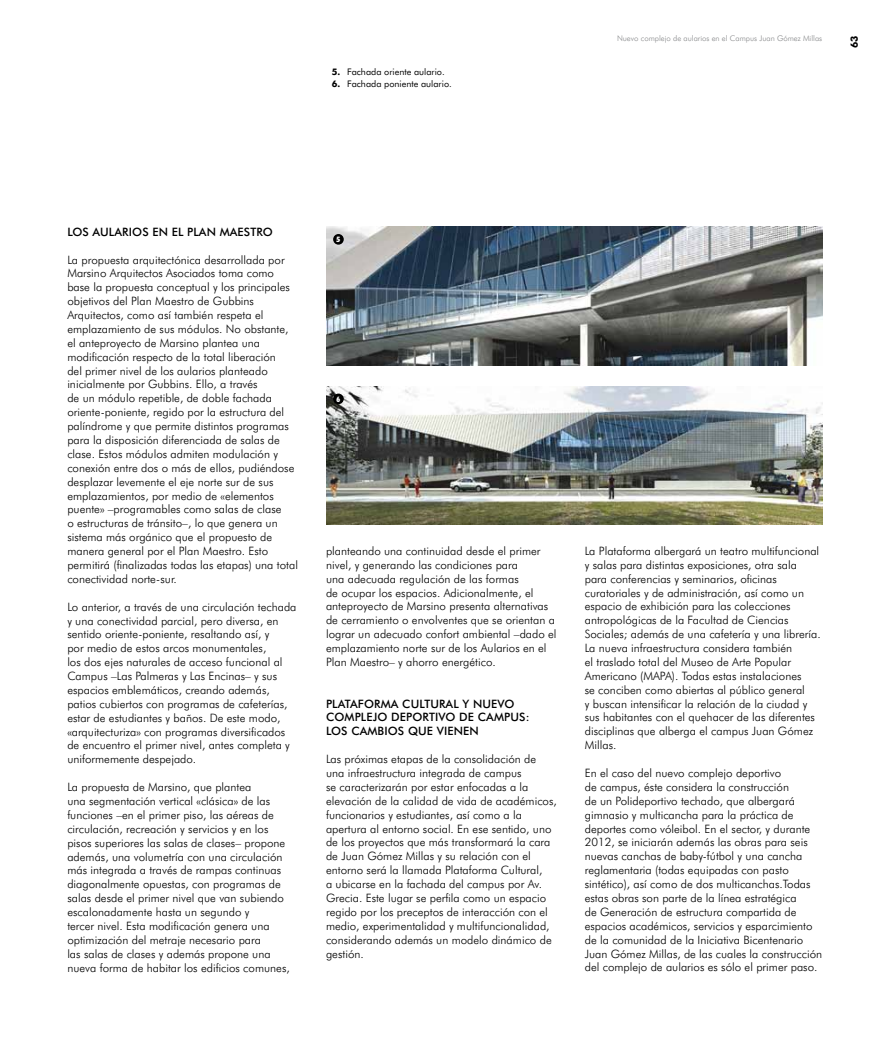
<style>
.page{position:relative;width:886px;height:1046px;background:#fff}
.page>*{position:absolute;margin:0;border:0;box-sizing:border-box;transform-origin:0 0}
.t1{font:300 11.5px/13.9px "Futura BT";color:#000}
.t2{font:500 11.5px/13.9px "Futura BT";letter-spacing:.01em;color:#000}
.t3{font:700 10px "Futura BT";color:#000}
.t4{font:9px "Futura BT";color:#000}
.t5{font:300 7.75px "Futura BT";color:#87888a}
.t6{font:900 condensed 7.5px "Futura BT";color:#fff}
.s1{font-weight:700}
</style>
<div class="page">
<img style="left:326px;top:227px;width:496px;height:138px">
<img style="left:326px;top:386px;width:496px;height:138px">
<div style="left:333px;top:234px;width:11px;height:10px;background:#000;border-radius:50%"></div>
<div style="left:333px;top:393px;width:11px;height:11px;background:#000;border-radius:50%"></div>
<p class="t4" style="left:332px;top:66px;width:115px"><span class="s1">5.</span> Fachada oriente aulario.</p>
<p class="t4" style="left:332px;top:79px;width:122px"><span class="s1">6.</span> Fachada poniente aulario.</p>
<p class="t5" style="left:617px;top:34px;width:207px">N uevo complejo de aularios en el Campus Juan Gómez Millas</p>
<p class="t3" style="left:848px;top:48px;width:14px;rotate:-90deg">63</p>
<p class="t2" style="left:67px;top:224px;width:207px">LOS AULARI OS EN EL PLAN MAESTRO</p>
<p class="t1" style="left:67px;top:252px;width:232px">La propuesta arquitectónica desarrollada por Marsino Arquitectos Asociados toma como base la propuesta conceptual y los principales objetivos del Plan Maestro de Gubbins Arquitectos, como así también respeta el emplazamiento de sus módulos. No obstante, el anteproyecto de Marsino plantea una modificación respecto de la total liberación<br>del primer nivel de los aularios planteado inicialmente por Gubbins. Ello, a través<br>de un módulo repetible, de doble fachada oriente-poniente, regido por la estructura del palíndrome y que permite distintos programas para la disposición diferenciada de salas de clase. Estos módulos admiten modulación y conexión entre dos o más de ellos, pudiéndose desplazar levemente el eje norte sur de sus emplazamientos, por medio de «elementos puente» –programables como salas de clase<br>o estructuras de tránsito–, lo que genera un sistema más orgánico que el propuesto de manera general por el Plan Maestro. Esto permitirá (finalizadas todas las etapas) una total conectividad norte-sur.</p>
<p class="t1" style="left:67px;top:599px;width:231px">Lo anterior, a través de una circulación techada y una conectividad parcial, pero diversa, en sentido oriente-poniente, resaltando así, y<br>por medio de estos arcos monumentales,<br>los dos ejes naturales de acceso funcional al Campus –Las Palmeras y Las Encinas– y sus espacios emblemáticos, creando además, patios cubiertos con programas de cafeterías, estar de estudiantes y baños. De este modo, «arquitecturiza» con programas diversificados de encuentro el primer nivel, antes completa y uniformemente despejado.</p>
<p class="t1" style="left:67px;top:779px;width:224px">La propuesta de Marsino, que plantea<br>una segmentación vertical «clásica» de las funciones –en el primer piso, las aéreas de circulación, recreación y servicios y en los pisos superiores las salas de clases– propone además, una volumetría con una circulación más integrada a través de rampas continuas diagonalmente opuestas, con programas de salas desde el primer nivel que van subiendo escalonadamente hasta un segundo y<br>tercer nivel. Esta modificación genera una optimización del metraje necesario para<br>las salas de clases y además propone una nueva forma de habitar los edificios comunes,</p>
<p class="t6" style="left:337px;top:235px;width:5px">5</p>
<p class="t6" style="left:337px;top:394px;width:5px">6</p>
<p class="t1" style="left:326px;top:543px;width:232px">planteando una continuidad desde el primer nivel, y generando las condiciones para<br>una adecuada regulación de las formas<br>de ocupar los espacios. Adicionalmente, el anteproyecto de Marsino presenta alternativas de cerramiento o envolventes que se orientan a lograr un adecuado confort ambiental –dado el emplazamiento norte sur de los Aularios en el Plan Maestro– y ahorro energético.</p>
<p class="t2" style="left:326px;top:696px;width:205px">PLATAFORMA CULTURAL Y NUEVO<br>COMPLEJO DEPORTIVO DE CAMPUS:<br>LOS CAMBI OS QUE VI ENEN</p>
<p class="t1" style="left:326px;top:752px;width:232px">Las próximas etapas de la consolidación de una infraestructura integrada de campus<br>se caracterizarán por estar enfocadas a la elevación de la calidad de vida de académicos, funcionarios y estudiantes, así como a la apertura al entorno social. En ese sentido, uno de los proyectos que más transformará la cara de Juan Gómez Millas y su relación con el entorno será la llamada Plataforma Cultural,<br>a ubicarse en la fachada del campus por Av.<br>Grecia. Este lugar se perfila como un espacio regido por los preceptos de interacción con el medio, experimentalidad y multifuncionalidad, considerando además un modelo dinámico de gestión.</p>
<p class="t1" style="left:585px;top:543px;width:237px">La Plataforma albergará un teatro multifuncional y salas para distintas exposiciones, otra sala para conferencias y seminarios, oficinas curatoriales y de administración, así como un espacio de exhibición para las colecciones antropológicas de la Facultad de Ciencias Sociales; además de una cafetería y una librería.<br>La nueva infraestructura considera también<br>el traslado total del Museo de Arte Popular Americano (MAPA). Todas estas instalaciones<br>se conciben como abiertas al público general<br>y buscan intensificar la relación de la ciudad y sus habitantes con el quehacer de las diferentes disciplinas que alberga el campus Juan Gómez Millas.</p>
<p class="t1" style="left:585px;top:765px;width:239px">En el caso del nuevo complejo deportivo<br>de campus, éste considera la construcción<br>de un Polideportivo techado, que albergará gimnasio y multicancha para la práctica de deportes como vóleibol. En el sector, y durante 2012, se iniciarán además las obras para seis nuevas canchas de baby-fútbol y una cancha reglamentaria (todas equipadas con pasto sintético), así como de dos multicanchas.Todas estas obras son parte de la línea estratégica<br>de Generación de estructura compartida de espacios académicos, servicios y esparcimiento de la comunidad de la I niciativa Bicentenario Juan Gómez Millas, de las cuales la construcción del complejo de aularios es sólo el primer paso.</p>
</div>
